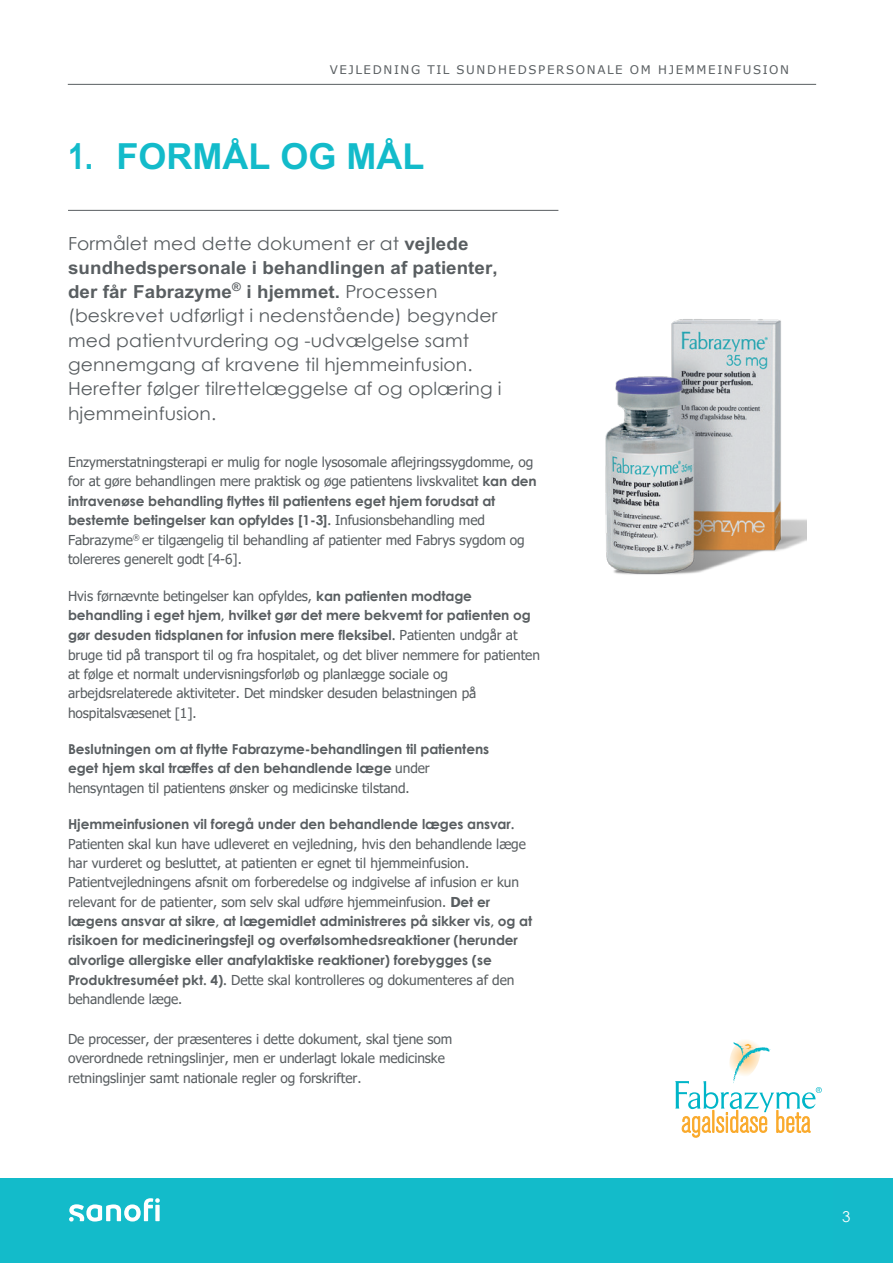
<style>
.page{position:relative;width:893px;height:1263px;background:#fff}
.page>*{position:absolute;margin:0;border:0;box-sizing:border-box;transform-origin:0 0}
.t1{font:700 36px "Arial";color:#13bbca;scale:.83 1}
.t2{font:18px/24.5px "Century Gothic";letter-spacing:.005em;color:#595e61;scale:1.04 1}
.t3{font:700 18px/24.2px "Arial";letter-spacing:.005em;color:#595e61;scale:1.04 1}
.t4{font:15px "Century Gothic";color:#fff}
.t5{font:13.65px/19.4px "Tahoma";letter-spacing:-.005em;color:#595e61}
.t6{font:700 13.65px/19.5px "Century Gothic";letter-spacing:-.01em;color:#595e61}
.t7{font:11.85px "Verdana";letter-spacing:.135em;color:#595e61}
.s1{font-family:"Arial";font-weight:700}
.s2{font-family:"Century Gothic";font-weight:400}
.s3{font-family:"Century Gothic";font-weight:700}
.s4{font-family:"Tahoma";font-weight:400}
.s5{font-weight:700}
</style>
<div class="page">
<div style="left:0;top:1169px;width:861px;height:94px;background:#13bbca"></div>
<hr style="left:68px;top:84px;width:748px;height:1px;background:#595e61">
<hr style="left:68px;top:210px;width:490px;height:1px;background:#595e61">
<img style="left:605px;top:319px;width:202px;height:256px">
<svg style="left:69px;top:1198px;width:91px;height:23px"></svg>
<div style="left:833px;top:1178px;width:60px;height:85px;background:#14baca"></div>
<div style="left:0;top:1131px;width:893px;height:47px;background:#fff"></div>
<svg style="left:675px;top:1040px;width:147px;height:98px"></svg>
<p class="t7" style="left:330px;top:62px;width:461px">VEJLEDNING TIL SUNDHEDSPERSONALE OM HJEMMEINFUSION</p>
<h1 class="t1" style="left:68px;top:131px;width:431px">1. FORMÅL OG MÅL</h1>
<h2 class="t2" style="left:68px;top:231px;width:386px">Formålet med dette dokument er at <span class="s1">vejlede</span></h2>
<h2 class="t3" style="left:68px;top:255px;width:415px">sundhedspersonale i behandlingen af patienter, der får Fabrazyme<sup>®</sup> i hjemmet. <span class="s2">Processen</span></h2>
<h2 class="t2" style="left:68px;top:303px;width:418px">(beskrevet udførligt i nedenstående) begynder med patientvurdering og -udvælgelse samt gennemgang af kravene til hjemmeinfusion.<br>Herefter følger tilrettelæggelse af og oplæring i hjemmeinfusion.</h2>
<p class="t5" style="left:68px;top:453px;width:470px">Enzymerstatningsterapi er mulig for nogle lysosomale aflejringssygdomme, og for at gøre behandlingen mere praktisk og øge patientens livskvalitet <span class="s3">kan den</span></p>
<p class="t6" style="left:68px;top:490px;width:429px">intravenøse behandling flyttes til patientens eget hjem forudsat at bestemte betingelser kan opfyldes [1-3]. <span class="s4">Infusionsbehandling med</span></p>
<p class="t5" style="left:68px;top:531px;width:458px">Fabrazyme<sup>®</sup> er tilgængelig til behandling af patienter med Fabrys sygdom og tolereres generelt godt [4-6].</p>
<p class="t5" style="left:68px;top:587px;width:405px">Hvis førnævnte betingelser kan opfyldes, <span class="s3">kan patienten modtage</span></p>
<p class="t6" style="left:68px;top:605px;width:464px">behandling i eget hjem, hvilket gør det mere bekvemt for patienten og gør desuden tidsplanen for infusion mere fleksibel. <span class="s4">Patienten undgår at</span></p>
<p class="t5" style="left:68px;top:646px;width:473px">bruge tid på transport til og fra hospitalet, og det bliver nemmere for patienten at følge et normalt undervisningsforløb og planlægge sociale og arbejdsrelaterede aktiviteter. Det mindsker desuden belastningen på hospitalsvæsenet [1].</p>
<p class="t6" style="left:68px;top:738px;width:422px">Beslutningen om at flytte Fabrazyme-behandlingen til patientens eget hjem skal træffes af den behandlende læge <span class="s4">under</span></p>
<p class="t5" style="left:68px;top:779px;width:343px">hensyntagen til patientens ønsker og medicinske tilstand.</p>
<p class="t6" style="left:68px;top:814px;width:448px">Hjemmeinfusionen vil foregå under den behandlende læges ansvar.</p>
<p class="t5" style="left:68px;top:835px;width:459px">Patienten skal kun have udleveret en vejledning, hvis den behandlende læge har vurderet og besluttet, at patienten er egnet til hjemmeinfusion.<br>Patientvejledningens afsnit om forberedelse og indgivelse af infusion er kun relevant for de patienter, som selv skal udføre hjemmeinfusion. <span class="s5">D</span><span class="s3">et er</span></p>
<p class="t6" style="left:68px;top:910px;width:466px">lægens ansvar at sikre, at lægemidlet administreres på sikker vis, og at risikoen for medicineringsfejl og overfølsomhedsreaktioner (herunder alvorlige allergiske eller anafylaktiske reaktioner) forebygges (se</p>
<p class="t5" style="left:68px;top:971px;width:448px"><span class="s3">Produktresuméet pkt. 4).</span> Dette skal kontrolleres og dokumenteres af den behandlende læge.</p>
<p class="t5" style="left:68px;top:1030px;width:386px">De processer, der præsenteres i dette dokument, skal tjene som overordnede retningslinjer, men er underlagt lokale medicinske retningslinjer samt nationale regler og forskrifter.</p>
<p class="t4" style="left:842px;top:1205px;width:10px">3</p>
</div>
